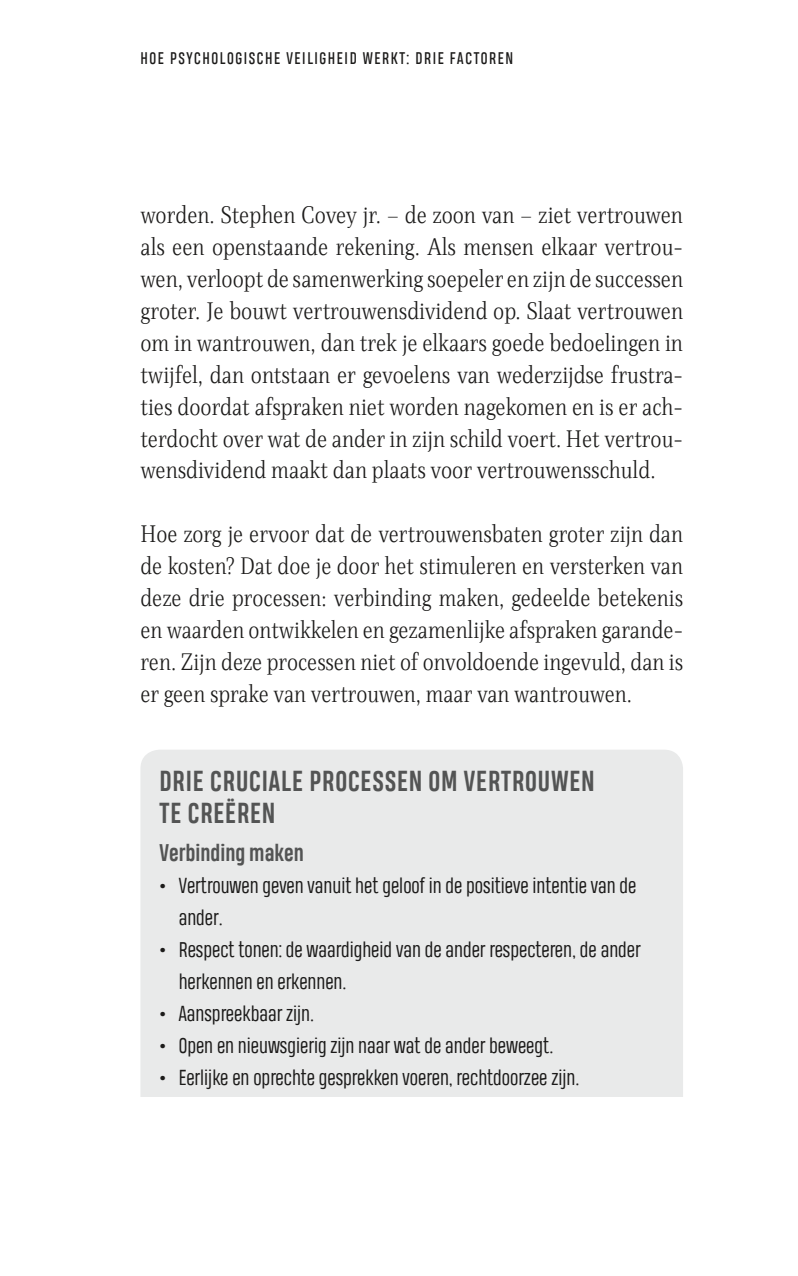
<style>
.page{position:relative;width:798px;height:1276px;background:#fff}
.page>*{position:absolute;margin:0;border:0;box-sizing:border-box;transform-origin:0 0}
.Kaderkop{font:700 27px/31.9px "Heading Pro";letter-spacing:.03em;color:#535454}
.t1{font:24.75px/31.9px "Singel";color:#1c1b1a;text-align:justify}
.Kaderkopje{font:700 22.5px "Heading Pro";color:#535454}
.t2{font:20.25px/31.9px "Heading Pro";color:#1c1b1a}
.t3{font:15.75px "Heading Pro";letter-spacing:.1em;color:#1c1b1a}
</style>
<div class="page">
<div style="left:140px;top:749px;width:542px;height:399px;background:#e9eaea;border-radius:19px"></div>
<div style="left:121px;top:1097px;width:574px;height:70px;background:#fff"></div>
<p class="t3" style="left:140px;top:49px;width:374px">HOE PSYCHOLOGISCHE VEILIGHEID WERKT: DRIE FACTOREN</p>
<p class="t1" style="left:140px;top:198px;width:544px">worden. Stephen Covey jr. – de zoon van – ziet vertrouwen als een openstaande rekening. Als mensen elkaar vertrou&shy;wen, verloopt de samenwerking soepeler en zijn de successen groter. Je bouwt vertrouwensdividend op. Slaat vertrouwen om in wantrouwen, dan trek je elkaars goede bedoelingen in twijfel, dan ontstaan er gevoelens van wederzijdse frustra&shy;ties doordat afspraken niet worden nagekomen en is er ach&shy;terdocht over wat de ander in zijn schild voert. Het vertrou&shy;wensdividend maakt dan plaats voor vertrouwensschuld.</p>
<p class="t1" style="left:140px;top:517px;width:544px">Hoe zorg je ervoor dat de vertrouwensbaten groter zijn dan de kosten? Dat doe je door het stimuleren en versterken van deze drie processen: verbinding maken, gedeelde betekenis en waarden ontwikkelen en gezamenlijke afspraken garande&shy;ren. Zijn deze processen niet of onvoldoende ingevuld, dan is er geen sprake van vertrouwen, maar van wantrouwen.</p>
<p class="Kaderkop" style="left:159px;top:767px;width:436px">DRIE CRUCIALE PROCESSEN OM VERTROUWEN<br>TE CREËREN</p>
<p class="Kaderkopje" style="left:159px;top:839px;width:146px">Verbinding maken</p>
<p class="t2" style="left:179px;top:872px;width:459px;text-indent:-19px">• Vertrouwen geven vanuit het geloof in de positieve intentie van de ander.</p>
<p class="t2" style="left:179px;top:935px;width:463px;text-indent:-19px">• Respect tonen: de waardigheid van de ander respecteren, de ander herkennen en erkennen.</p>
<p class="t2" style="left:159px;top:999px;width:156px">• Aanspreekbaar zijn.</p>
<p class="t2" style="left:159px;top:1031px;width:395px">• Open en nieuwsgierig zijn naar wat de ander beweegt.</p>
<p class="t2" style="left:159px;top:1063px;width:421px">• Eerlijke en oprechte gesprekken voeren, rechtdoorzee zijn.</p>
</div>
